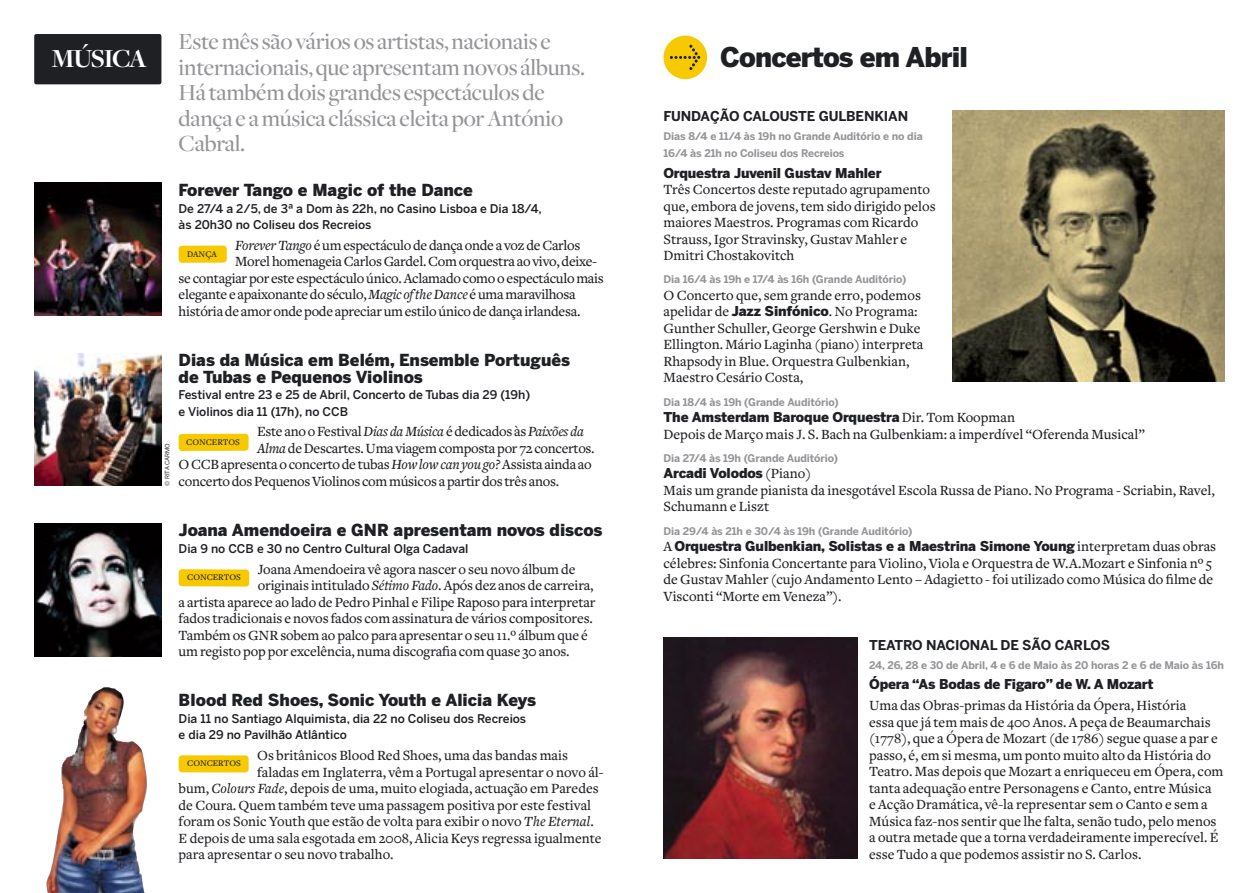
<style>
.page{position:relative;width:1259px;height:893px;background:#fff}
.page>*{position:absolute;margin:0;border:0;box-sizing:border-box;transform-origin:0 0}
.t1{font:900 27px "Benton Sans";letter-spacing:-.03em;color:#1f2024}
.t2{font:700 27px "Freight Disp";letter-spacing:-.05em;color:#fff}
.t3{font:500 24px/25.5px "Freight Disp";letter-spacing:-.01em;color:#959599}
.t4{font:900 16.5px/16.5px "Benton Sans";color:#1f2024}
.t5{font:500 14.7px/16.5px "Freight Text";color:#1f2024}
.t6{font:500 14.7px "Freight Text";letter-spacing:-.02em;color:#1f2024}
.t7{font:900 13.5px "Benton Sans";letter-spacing:-.01em;color:#1f2024}
.t8{font:700 13.5px "Benton Sans";letter-spacing:-.01em;color:#1f2024}
.t9{font:500 12px/16.5px "Benton Sans";color:#1f2024}
.t10{font:700 10.5px/16.5px "Benton Sans";letter-spacing:-.01em;color:#959599}
.t11{font:500 9px "Freight Text";color:#1f2024}
.t12{font:6px "Benton Sans";color:#1f2024}
.s1{font-style:italic}
.s2{font-family:"Benton Sans";font-weight:900;font-size:13.5px}
.s3{font-family:"Freight Text";font-weight:500;font-size:14.7px}
</style>
<div class="page">
<div style="left:34px;top:34px;width:127px;height:50px;background:#1f2024;border-radius:2px"></div>
<img style="left:34px;top:183px;width:128px;height:133px">
<img style="left:34px;top:353px;width:128px;height:133px">
<img style="left:34px;top:523px;width:128px;height:133px">
<div style="left:179px;top:246px;width:48px;height:17px;background:#f6c900;border-radius:3px"></div>
<div style="left:663px;top:36px;width:44px;height:43px;background:#f6c900;border-radius:50%"></div>
<svg style="left:670px;top:45px;width:30px;height:25px"></svg>
<img style="left:952px;top:111px;width:273px;height:271px">
<img style="left:46px;top:687px;width:101px;height:206px">
<div style="left:179px;top:434px;width:70px;height:17px;background:#f6c900;border-radius:3px"></div>
<div style="left:179px;top:755px;width:70px;height:17px;background:#f6c900;border-radius:3px"></div>
<img style="left:663px;top:638px;width:194px;height:221px">
<div style="left:179px;top:569px;width:70px;height:18px;background:#f6c900;border-radius:4px"></div>
<h1 class="t2" style="left:52px;top:44px;width:97px">MÚSICA</h1>
<h2 class="t3" style="left:179px;top:29px;width:408px">Este mês são vários os artistas, nacionais e internacionais, que apresentam novos álbuns.<br>Há também dois grandes espectáculos de dança e a música clássica eleita por António Cabral.</h2>
<p class="t4" style="left:179px;top:182px;width:296px">Forever Tango e Magic of the Dance</p>
<p class="t9" style="left:179px;top:200px;width:364px">De 27/4 a 2/5, de 3ª a Dom às 22h, no Casino Lisboa e Dia 18/4, às 20h30 no Coliseu dos Recreios</p>
<p class="t6" style="left:235px;top:237px;width:347px"><span class="s1">Forever Tango</span> é um espectáculo de dança onde a voz de Carlos</p>
<p class="t6" style="left:235px;top:254px;width:363px">Morel homenageia Carlos Gardel. Com orquestra ao vivo, deixe-</p>
<p class="t6" style="left:179px;top:270px;width:427px">se contagiar por este espectáculo único. Aclamado como o espectáculo mais</p>
<p class="t6" style="left:179px;top:287px;width:398px">elegante e apaixonante do século, <span class="s1">Magic of the Dance</span> é uma maravilhosa</p>
<p class="t6" style="left:179px;top:303px;width:403px">história de amor onde pode apreciar um estilo único de dança irlandesa.</p>
<p class="t11" style="left:187px;top:249px;width:31px">DANÇA</p>
<p class="t12" style="left:164px;top:486px;width:44px;rotate:-90deg">© RITA CARMO</p>
<p class="t4" style="left:179px;top:352px;width:393px">Dias da Música em Belém, Ensemble Português de Tubas e Pequenos Violinos</p>
<p class="t9" style="left:179px;top:386px;width:353px">Festival entre 23 e 25 de Abril, Concerto de Tubas dia 29 (19h) e Violinos dia 11 (17h), no CCB</p>
<p class="t6" style="left:257px;top:424px;width:328px">Este ano o Festival <span class="s1">Dias da Música</span> é dedicados às <span class="s1">Paixões da</span></p>
<p class="t6" style="left:257px;top:440px;width:339px"><span class="s1">Alma</span> de Descartes. Uma viagem composta por 72 concertos.</p>
<p class="t6" style="left:179px;top:457px;width:415px">O CCB apresenta o concerto de tubas <span class="s1">How low can you go?</span> Assista ainda ao</p>
<p class="t6" style="left:179px;top:473px;width:382px">concerto dos Pequenos Violinos com músicos a partir dos três anos.</p>
<p class="t4" style="left:179px;top:522px;width:425px">Joana Amendoeira e GNR apresentam novos discos</p>
<p class="t9" style="left:179px;top:540px;width:291px">Dia 9 no CCB e 30 no Centro Cultural Olga Cadaval</p>
<p class="t5" style="left:258px;top:561px;width:319px">Joana Amendoeira vê agora nascer o seu novo álbum de</p>
<p class="t5" style="left:258px;top:577px;width:337px">originais intitulado <span class="s1">Sétimo Fado</span>. Após dez anos de carreira,</p>
<p class="t5" style="left:179px;top:594px;width:418px">a artista aparece ao lado de Pedro Pinhal e Filipe Raposo para interpretar</p>
<p class="t5" style="left:179px;top:610px;width:416px">fados tradicionais e novos fados com assinatura de vários compositores.</p>
<p class="t5" style="left:179px;top:627px;width:411px">Também os GNR sobem ao palco para apresentar o seu 11.º álbum que é</p>
<p class="t5" style="left:179px;top:643px;width:392px">um registo pop por excelência, numa discografia com quase 30 anos.</p>
<p class="t11" style="left:186px;top:437px;width:55px">CONCERTOS</p>
<p class="t11" style="left:187px;top:572px;width:55px">CONCERTOS</p>
<p class="t4" style="left:179px;top:692px;width:359px">Blood Red Shoes, Sonic Youth e Alicia Keys</p>
<p class="t9" style="left:179px;top:710px;width:349px">Dia 11 no Santiago Alquimista, dia 22 no Coliseu dos Recreios e dia 29 no Pavilhão Atlântico</p>
<p class="t5" style="left:257px;top:747px;width:312px">Os britânicos Blood Red Shoes, uma das bandas mais</p>
<p class="t5" style="left:257px;top:764px;width:348px">faladas em Inglaterra, vêm a Portugal apresentar o novo ál-</p>
<p class="t5" style="left:179px;top:780px;width:421px">bum, <span class="s1">Colours Fade</span>, depois de uma, muito elogiada, actuação em Paredes</p>
<p class="t5" style="left:179px;top:797px;width:414px">de Coura. Quem também teve uma passagem positiva por este festival</p>
<p class="t5" style="left:179px;top:813px;width:417px">foram os Sonic Youth que estão de volta para exibir o novo <span class="s1">The Eternal</span>.</p>
<p class="t5" style="left:179px;top:830px;width:424px">E depois de uma sala esgotada em 2008, Alicia Keys regressa igualmente</p>
<p class="t5" style="left:179px;top:846px;width:216px">para apresentar o seu novo trabalho.</p>
<p class="t11" style="left:187px;top:759px;width:55px">CONCERTOS</p>
<h1 class="t1" style="left:720px;top:41px;width:249px">Concertos em Abril</h1>
<p class="t8" style="left:663px;top:108px;width:246px">FUNDAÇÃO CALOUSTE GULBENKIAN</p>
<p class="t10" style="left:663px;top:128px;width:261px">Dias 8/4 e 11/4 às 19h no Grande Auditório e no dia<br>16/4 às 21h no Coliseu dos Recreios</p>
<p class="t7" style="left:663px;top:165px;width:219px">Orquestra Juvenil Gustav Mahler</p>
<p class="t5" style="left:663px;top:181px;width:274px">Três Concertos deste reputado agrupamento que, embora de jovens, tem sido dirigido pelos maiores Maestros. Programas com Ricardo Strauss, Igor Stravinsky, Gustav Mahler e Dmitri Chostakovitch</p>
<p class="t10" style="left:663px;top:271px;width:244px">Dia 16/4 às 19h e 17/4 às 16h (Grande Auditório)</p>
<p class="t5" style="left:663px;top:287px;width:261px">O Concerto que, sem grande erro, podemos apelidar de <span class="s2">Jazz Sinfónico</span>. No Programa:<br>Gunther Schuller, George Gershwin e Duke Ellington. Mário Laginha (piano) interpreta Rhapsody in Blue. Orquestra Gulbenkian, Maestro Cesário Costa,</p>
<p class="t10" style="left:663px;top:393px;width:177px">Dia 18/4 às 19h (Grande Auditório)</p>
<p class="t7" style="left:663px;top:409px;width:353px">The Amsterdam Baroque Orquestra <span class="s3">Dir. Tom Koopman</span></p>
<p class="t5" style="left:663px;top:426px;width:483px">Depois de Março mais J. S. Bach na Gulbenkiam: a imperdível “Oferenda Musical”</p>
<p class="t10" style="left:663px;top:450px;width:176px">Dia 27/4 às 19h (Grande Auditório)</p>
<p class="t7" style="left:663px;top:465px;width:149px">Arcadi Volodos <span class="s3">(Piano)</span></p>
<p class="t5" style="left:663px;top:482px;width:553px">Mais um grande pianista da inesgotável Escola Russa de Piano. No Programa - Scriabin, Ravel,<br>Schumann e Liszt</p>
<p class="t10" style="left:663px;top:522px;width:250px">Dia 29/4 às 21h e 30/4 às 19h (Grande Auditório)</p>
<p class="t7" style="left:663px;top:538px;width:554px"><span class="s3">A</span> Orquestra Gulbenkian, Solistas e a Maestrina Simone Young <span class="s3">interpretam duas obras</span></p>
<p class="t5" style="left:663px;top:555px;width:551px;text-align:justify">célebres: Sinfonia Concertante para Violino, Viola e Orquestra de W.A.Mozart e Sinfonia nº 5 de Gustav Mahler (cujo Andamento Lento – Adagietto - foi utilizado como Música do filme de Visconti “Morte em Veneza”).</p>
<p class="t8" style="left:869px;top:637px;width:242px">TEATRO NACIONAL DE SÃO CARLOS</p>
<p class="t10" style="left:869px;top:656px;width:356px">24, 26, 28 e 30 de Abril, 4 e 6 de Maio às 20 horas 2 e 6 de Maio às 16h</p>
<p class="t7" style="left:869px;top:676px;width:286px">Ópera “As Bodas de Figaro” de W. A Mozart</p>
<p class="t5" style="left:869px;top:697px;width:356px">Uma das Obras-primas da História da Ópera, História<br>essa que já tem mais de 400 Anos. A peça de Beaumarchais (1778), que a Ópera de Mozart (de 1786) segue quase a par e passo, é, em si mesma, um ponto muito alto da História do Teatro. Mas depois que Mozart a enriqueceu em Ópera, com tanta adequação entre Personagens e Canto, entre Música<br>e Acção Dramática, vê-la representar sem o Canto e sem a Música faz-nos sentir que lhe falta, senão tudo, pelo menos a outra metade que a torna verdadeiramente imperecível. É esse Tudo a que podemos assistir no S. Carlos.</p>
</div>
